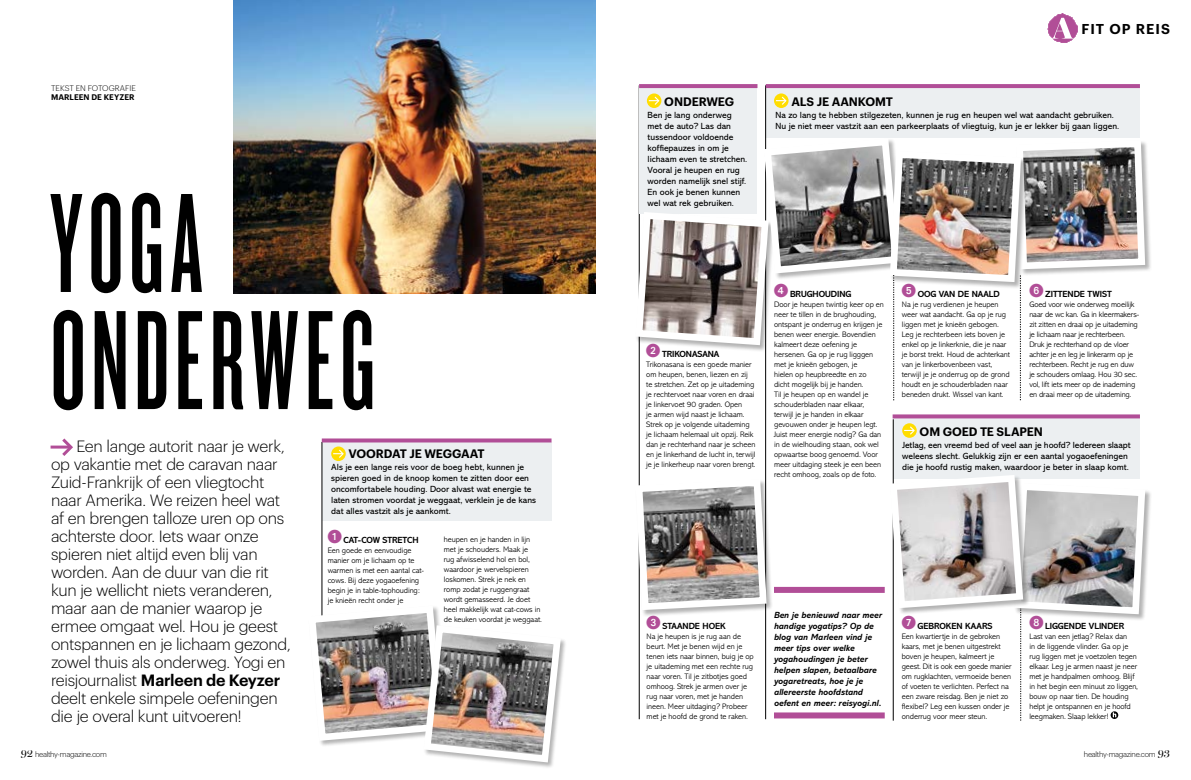
<style>
.page{position:relative;width:1191px;height:780px;background:#fff}
.page>*{position:absolute;margin:0;border:0;box-sizing:border-box;transform-origin:0 0}
.t1{font:147px/117px "Knockout 46 Flyweight";letter-spacing:.04em;color:#000}
.t2{font:300 16px/18px "Graphik";letter-spacing:-.02em;color:#000}
.t3{font:600 14px "Graphik";letter-spacing:.075em;color:#000}
.t4{font:600 12px "Graphik";letter-spacing:-.01em;color:#000}
.t5{font:9px/11px "Abadi";color:#000}
.t6{font:italic 700 9px/11px "Abadi";color:#000}
.t7{font:700 9px "Abadi";letter-spacing:-.01em;color:#000}
.t8{font:300 8px/10px "Abadi";letter-spacing:-.01em;color:#000}
.t9{font:300 8px "Graphik";letter-spacing:-.005em;color:#000}
.t10{font:600 8px "Graphik";letter-spacing:.005em;color:#000}
.t11{font:300 7.5px "Graphik";letter-spacing:-.035em;color:#000}
.s1{font-weight:600}
.s2{font-family:"Miller Banner";font-weight:400;font-size:11px}
</style>
<div class="page">
<div style="left:766px;top:85px;width:374px;height:53px;background:#eceff1"></div>
<hr style="left:765px;top:85px;width:1px;height:634px;background:#000">
<hr style="left:639px;top:85px;width:1px;height:634px;background:#000">
<div style="left:639px;top:85px;width:118px;height:129px;background:#eceff1"></div>
<div style="left:1016px;top:140px;width:136px;height:136px;background:#000;opacity:.3"></div>
<div style="left:893px;top:417px;width:246px;height:61px;background:#eceff1"></div>
<svg style="left:636px;top:135px;width:512px;height:265px"></svg>
<hr style="left:893px;top:419px;width:1px;height:301px;background:#000">
<div style="left:1014px;top:483px;width:138px;height:138px;background:#000;opacity:.3"></div>
<div style="left:636px;top:479px;width:138px;height:138px;background:#000;opacity:.3"></div>
<svg style="left:636px;top:475px;width:134px;height:138px"></svg>
<div style="left:774px;top:587px;width:110px;height:6px;background:#b14e97"></div>
<div style="left:774px;top:712px;width:110px;height:6px;background:#b14e97"></div>
<svg style="left:639px;top:84px;width:118px;height:4px"></svg>
<svg style="left:766px;top:84px;width:374px;height:4px"></svg>
<svg style="left:892px;top:414px;width:248px;height:4px"></svg>
<div style="left:322px;top:442px;width:229px;height:79px;background:#eceff1"></div>
<hr style="left:322px;top:442px;width:1px;height:281px;background:#000">
<img style="left:234px;top:0;width:361px;height:293px">
<img style="left:315px;top:602px;width:249px;height:164px">
<svg style="left:322px;top:438px;width:229px;height:4px"></svg>
<svg style="left:59px;top:438px;width:14px;height:18px"></svg>
<hr style="left:51px;top:445px;width:20px;height:3px;background:#b14e97">
<svg style="left:331px;top:446px;width:15px;height:15px"></svg>
<svg style="left:333px;top:448px;width:11px;height:11px"></svg>
<svg style="left:892px;top:471px;width:256px;height:249px"></svg>
<img style="left:1047px;top:13px;width:31px;height:30px">
<svg style="left:1051px;top:18px;width:23px;height:21px"></svg>
<svg style="left:902px;top:423px;width:14px;height:15px"></svg>
<svg style="left:904px;top:425px;width:11px;height:11px"></svg>
<svg style="left:647px;top:93px;width:14px;height:15px"></svg>
<svg style="left:649px;top:95px;width:11px;height:11px"></svg>
<svg style="left:774px;top:93px;width:14px;height:15px"></svg>
<svg style="left:776px;top:95px;width:11px;height:11px"></svg>
<p class="t9" style="left:51px;top:82px;width:87px">TEKST EN FOTOGRAFIE</p>
<p class="t10" style="left:51px;top:91px;width:85px">MARLEEN DE KEYZER</p>
<h1 class="t1" style="left:51px;top:182px;width:326px">YOGA<br>ONDERWEG</h1>
<p class="t2" style="left:51px;top:436px;width:241px;text-indent:26px">Een lange autorit naar je werk, op vakantie met de caravan naar<br>Zuid-Frankrijk of een vliegtocht naar Amerika. We reizen heel wat af en brengen talloze uren op ons achterste door. Iets waar onze spieren niet altijd even blij van worden. Aan de duur van die rit kun je wellicht niets veranderen, maar aan de manier waarop je ermee omgaat wel. Hou je geest ontspannen en je lichaam gezond, zowel thuis als onderweg. Yogi en reisjournalist <span class="s1">Marleen de Keyzer </span>deelt enkele simpele oefeningen die je overal kunt uitvoeren!</p>
<h3 class="t4" style="left:348px;top:445px;width:138px">VOORDAT JE WEGGAAT</h3>
<p class="t5" style="left:331px;top:462px;width:206px">Als je een lange reis voor de boeg hebt, kunnen je spieren goed in de knoop komen te zitten door een oncomfortabele houding. Door alvast wat energie te laten stromen voordat je weggaat, verklein je de kans dat alles vastzit als je aankomt.</p>
<p class="t8" style="left:444px;top:535px;width:100px">heupen en je handen in lijn met je schouders. Maak je<br>rug afwisselend hol en bol, waardoor je wervelspieren loskomen. Strek je nek en romp zodat je ruggengraat wordt gemasseerd. Je doet heel makkelijk wat cat-cows in de keuken voordat je weggaat.</p>
<p class="t7" style="left:328px;top:534px;width:92px"><sup>1</sup> CAT-COW STRETCH</p>
<p class="t8" style="left:328px;top:545px;width:97px">Een goede en eenvoudige manier om je lichaam op te warmen is met een aantal cat&shy;cows. Bij deze yogaoefening begin je in table-tophouding: je knieën recht onder je</p>
<h3 class="t4" style="left:664px;top:93px;width:71px">ONDERWEG</h3>
<p class="t5" style="left:647px;top:110px;width:101px">Ben je lang onderweg met de auto? Las dan tussendoor voldoende koffiepauzes in om je lichaam even te stretchen.<br>Vooral je heupen en rug worden namelijk snel stijf.<br>En ook je benen kunnen wel wat rek gebruiken.</p>
<h3 class="t3" style="left:1081px;top:18px;width:90px">FIT OP REIS</h3>
<h3 class="t4" style="left:791px;top:93px;width:103px">ALS JE AANKOMT</h3>
<p class="t5" style="left:775px;top:110px;width:345px">Na zo lang te hebben stilgezeten, kunnen je rug en heupen wel wat aandacht gebruiken.<br>Nu je niet meer vastzit aan een parkeerplaats of vliegtuig, kun je er lekker bij gaan liggen.</p>
<p class="t7" style="left:646px;top:349px;width:75px"><sup>2</sup> TRIKONASANA</p>
<p class="t8" style="left:646px;top:359px;width:111px">Trikonasana is een goede manier om heupen, benen, liezen en zij te stretchen. Zet op je uitademing je rechtervoet naar voren en draai je linkervoet 90 graden. Open<br>je armen wijd naast je lichaam.<br>Strek op je volgende uitademing je lichaam helemaal uit opzij. Reik dan je rechterhand naar je scheen en je linkerhand de lucht in, terwijl je je linkerheup naar voren brengt.</p>
<p class="t7" style="left:774px;top:289px;width:79px"><sup>4</sup> BRUGHOUDING</p>
<p class="t8" style="left:774px;top:299px;width:111px">Door je heupen twintig keer op en neer te tillen in de brughouding, ontspant je onderrug en krijgen je benen weer energie. Bovendien kalmeert deze oefening je hersenen. Ga op je rug ligggen met je knieën gebogen, je<br>hielen op heupbreedte en zo dicht mogelijk bij je handen.<br>Til je heupen op en wandel je schouderbladen naar elkaar, terwijl je je handen in elkaar gevouwen onder je heupen legt.<br>Juist meer energie nodig? Ga dan in de wielhouding staan, ook wel opwaartse boog genoemd. Voor meer uitdaging steek je een been recht omhoog, zoals op de foto.</p>
<p class="t7" style="left:902px;top:289px;width:99px"><sup>5</sup> OOG VAN DE NAALD</p>
<p class="t8" style="left:902px;top:299px;width:110px">Na je rug verdienen je heupen weer wat aandacht. Ga op je rug liggen met je knieën gebogen.<br>Leg je rechterbeen iets boven je enkel op je linkerknie, die je naar je borst trekt. Houd de achterkant van je linkerbovenbeen vast, terwijl je je onderrug op de grond houdt en je schouderbladen naar beneden drukt. Wissel van kant.</p>
<p class="t7" style="left:1029px;top:289px;width:84px"><sup>6</sup> ZITTENDE TWIST</p>
<p class="t8" style="left:1029px;top:299px;width:111px">Goed voor wie onderweg moeilijk naar de wc kan. Ga in kleermakers&shy;zit zitten en draai op je uitademing je lichaam naar je rechterbeen.<br>Druk je rechterhand op de vloer achter je en leg je linkerarm op je rechterbeen. Recht je rug en duw je schouders omlaag. Hou 30 sec. vol, lift iets meer op de inademing en draai meer op de uitademing.</p>
<h3 class="t4" style="left:919px;top:423px;width:125px">OM GOED TE SLAPEN</h3>
<p class="t5" style="left:902px;top:440px;width:230px">Jetlag, een vreemd bed of veel aan je hoofd? Iedereen slaapt weleens slecht. Gelukkig zijn er een aantal yogaoefeningen die je hoofd rustig maken, waardoor je beter in slaap komt.</p>
<p class="t7" style="left:646px;top:621px;width:81px"><sup>3</sup> STAANDE HOEK</p>
<p class="t8" style="left:646px;top:631px;width:109px">Na je heupen is je rug aan de beurt. Met je benen wijd en je tenen iets naar binnen, buig je op je uitademing met een rechte rug naar voren. Til je zitbotjes goed omhoog. Strek je armen over je rug naar voren, met je handen ineen. Meer uitdaging? Probeer met je hoofd de grond te raken.</p>
<p class="t6" style="left:774px;top:609px;width:110px">Ben je benieuwd naar meer handige yogatips? Op de blog van Marleen vind je meer tips over welke yogahoudingen je beter helpen slapen, betaalbare yogaretreats, hoe je je allereerste hoofdstand oefent en meer: reisyogi.nl.</p>
<p class="t7" style="left:901px;top:621px;width:92px"><sup>7</sup> GEBROKEN KAARS</p>
<p class="t8" style="left:901px;top:631px;width:111px">Een kwartiertje in de gebroken kaars, met je benen uitgestrekt boven je heupen, kalmeert je geest. Dit is ook een goede manier om rugklachten, vermoeide benen of voeten te verlichten. Perfect na een zware reisdag. Ben je niet zo flexibel? Leg een kussen onder je onderrug voor meer steun.</p>
<p class="t7" style="left:1029px;top:621px;width:96px"><sup>8</sup> LIGGENDE VLINDER</p>
<p class="t8" style="left:1029px;top:631px;width:110px">Last van een jetlag? Relax dan<br>in de liggende vlinder. Ga op je rug liggen met je voetzolen tegen elkaar. Leg je armen naast je neer met je handpalmen omhoog. Blijf in het begin een minuut zo liggen, bouw op naar tien. De houding helpt je ontspannen en je hoofd leegmaken. Slaap lekker!</p>
<p class="t11" style="left:21px;top:749px;width:88px"><span class="s2">92</span> healthy-magazine.com</p>
<p class="t11" style="left:1083px;top:748px;width:88px">healthy-magazine.com <span class="s2">93</span></p>
</div>
